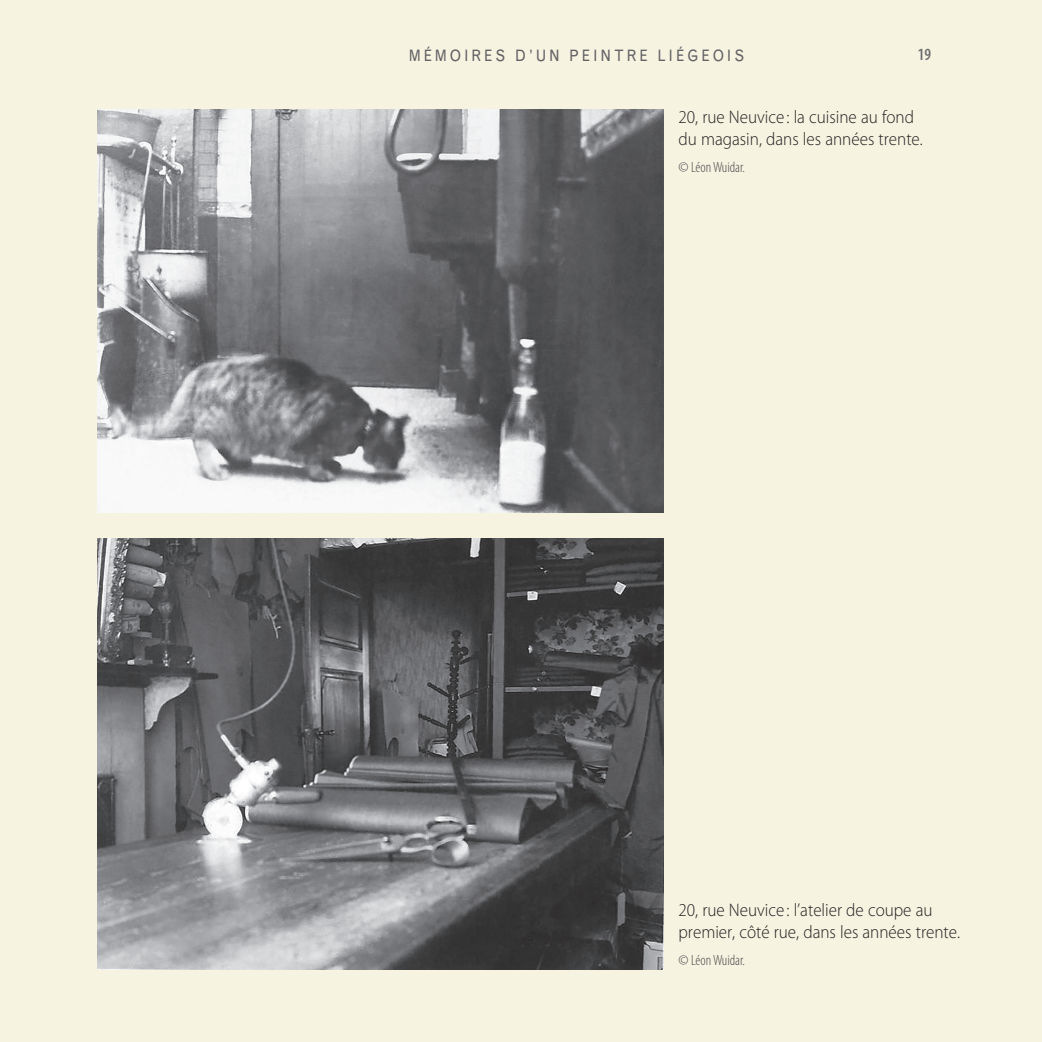
<style>
.page{position:relative;width:1042px;height:1042px;background:#f7f3e1}
.page>*{position:absolute;margin:0;border:0;box-sizing:border-box;transform-origin:0 0}
.t1{font:300 18.2px/22.4px "Myriad Pro";color:#231f20;scale:.94 1}
.t2{font:600 condensed 17.15px "Myriad Pro";color:#6c6d70;scale:.95 1}
.t3{font:15.75px "Grotesque MT Std";letter-spacing:.2em;color:#636366;scale:.9 1}
.t4{font:300 condensed 14.88px "Myriad Pro";color:#4b4c4d}
</style>
<div class="page">
<img style="left:98px;top:538px;width:565px;height:431px">
<img style="left:98px;top:109px;width:565px;height:403px">
<p class="t3" style="left:409px;top:46px;width:374px">MÉMOIRES D’UN PEINTRE LIÉGEOIS</p>
<p class="t2" style="left:918px;top:45px;width:15px">19</p>
<p class="t1" style="left:678px;top:106px;width:261px">20, rue Neuvice : la cuisine au fond du magasin, dans les années trente.</p>
<p class="t4" style="left:678px;top:159px;width:68px">© Léon Wuidar.</p>
<p class="t1" style="left:678px;top:899px;width:301px">20, rue Neuvice : l’atelier de coupe au premier, côté rue, dans les années trente.</p>
<p class="t4" style="left:678px;top:952px;width:68px">© Léon Wuidar.</p>
</div>
